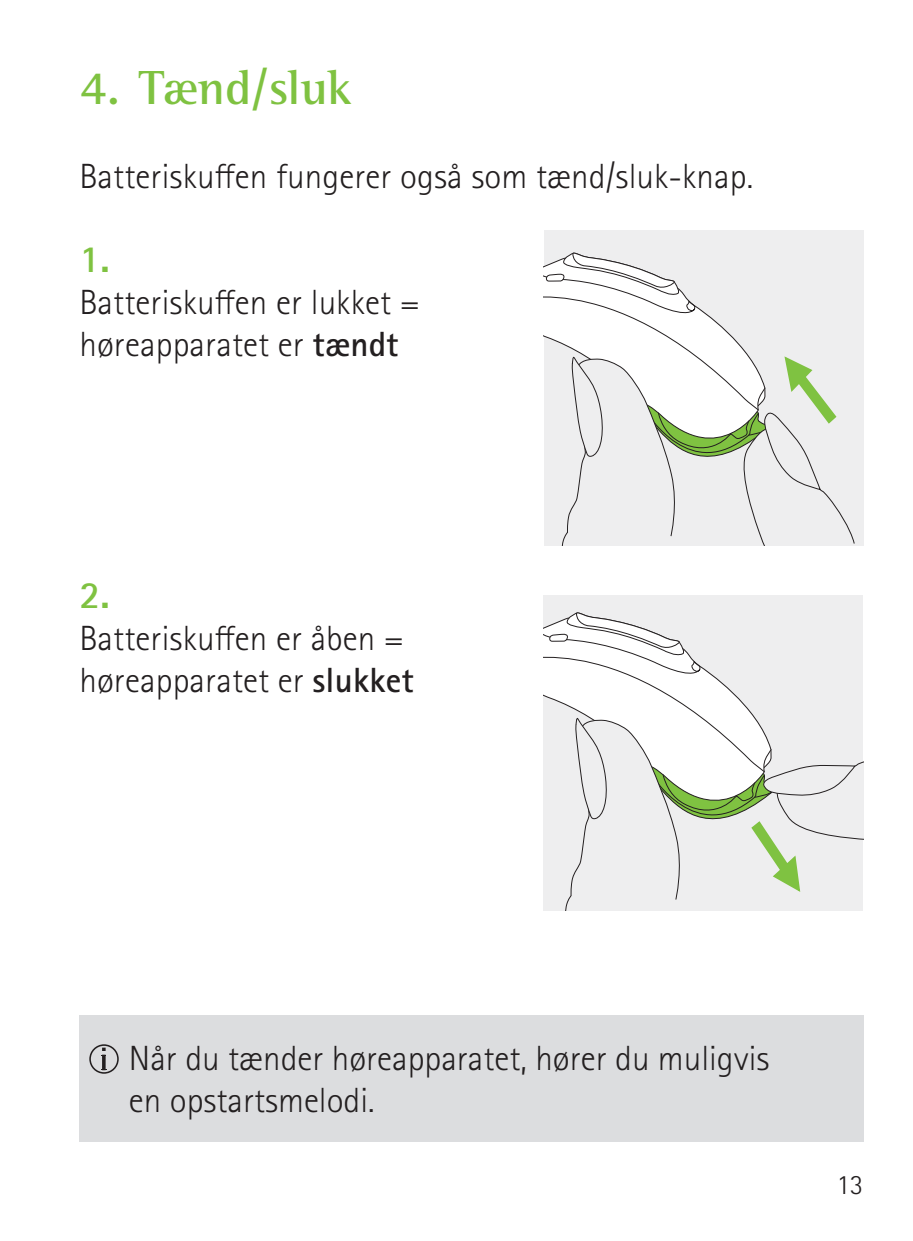
<style>
.page{position:relative;width:913px;height:1241px;background:#fff}
.page>*{position:absolute;margin:0;border:0;box-sizing:border-box;transform-origin:0 0}
.t1{font:700 49px "Rotis Semi Serif Pro";color:#7fc241}
.t2{font:700 38.5px "Rotis Sans Serif Pro";color:#7fc241}
.t3{font:300 35px/42px "Rotis Sans Serif Pro";letter-spacing:.005em;color:#231f20}
.t4{font:300 28px "Rotis Sans Serif Pro";color:#231f20}
.s1{font-weight:700}
</style>
<div class="page">
<div style="left:543px;top:595px;width:320px;height:315px;background:#eeeeef"></div>
<svg style="left:543px;top:612px;width:320px;height:298px"></svg>
<div style="left:544px;top:230px;width:319px;height:315px;background:#eeeeef"></div>
<svg style="left:544px;top:252px;width:311px;height:293px"></svg>
<div style="left:79px;top:1015px;width:784px;height:126px;background:#dcdddf"></div>
<svg style="left:89px;top:1044px;width:30px;height:29px"></svg>
<h1 class="t1" style="left:80px;top:57px;width:273px">4. Tænd/sluk</h1>
<p class="t3" style="left:79px;top:155px;width:675px">Batteriskuffen fungerer også som tænd/sluk-knap.</p>
<p class="t2" style="left:79px;top:234px;width:32px">1.</p>
<p class="t3" style="left:79px;top:281px;width:342px">Batteriskuffen er lukket = høreapparatet er <span class="s1">tændt</span></p>
<p class="t2" style="left:79px;top:570px;width:32px">2.</p>
<p class="t3" style="left:79px;top:617px;width:336px">Batteriskuffen er åben = høreapparatet er <span class="s1">slukket</span></p>
<p class="t3" style="left:129px;top:1037px;width:642px">Når du tænder høreapparatet, hører du muligvis en opstartsmelodi.</p>
<p class="t4" style="left:836px;top:1168px;width:28px">13</p>
</div>
